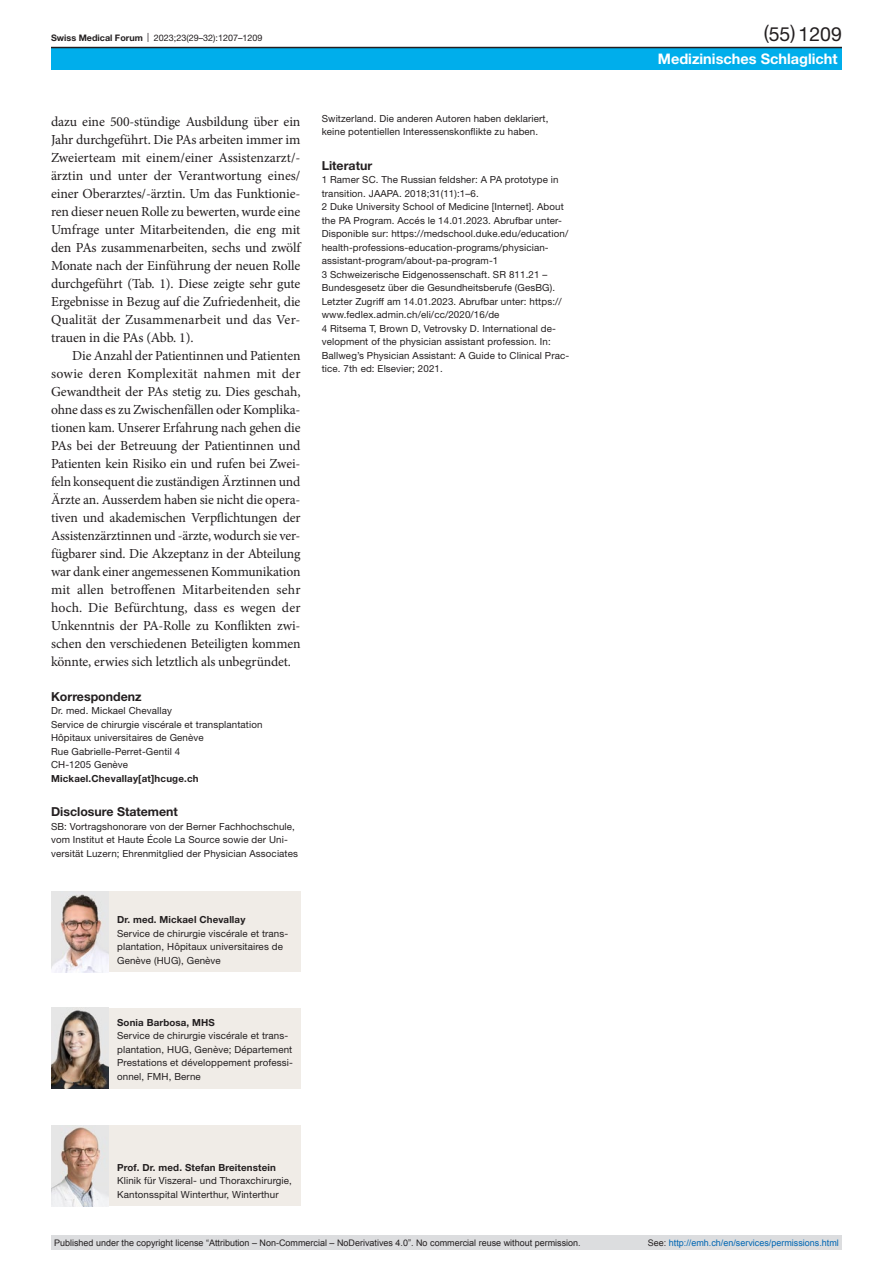
<style>
.page{position:relative;width:893px;height:1263px;background:#fff}
.page>*{position:absolute;margin:0;border:0;box-sizing:border-box;transform-origin:0 0}
.second-pagina{font:19.5px "Helvetica Neue LT Pro";color:#231f20}
.t1{font:700 14.55px "Helvetica Neue LT Pro";color:#fff}
.paragraph-indent{font:13.8px/18px "Minion Pro";letter-spacing:-.01em;color:#231f20;text-align:justify}
.paragraph{font:13.8px/18px "Minion Pro";letter-spacing:.005em;color:#231f20;text-align:justify}
.competing-interests{font:700 12.3px "Helvetica Neue LT Pro";color:#231f20}
.correspondence-head{font:700 12.3px "Helvetica Neue LT Pro";color:#231f20}
.reference-head{font:700 12.3px "Helvetica Neue LT Pro";color:#231f20}
.references{font:9.75px/13.5px "Helvetica Neue LT Pro";letter-spacing:.01em;color:#231f20}
.affiliations-small{font:9.75px/13.5px "Helvetica Neue LT Pro";letter-spacing:.01em;color:#231f20}
.competing-interests-2{font:9.75px/13.5px "Helvetica Neue LT Pro";letter-spacing:.01em;color:#231f20}
.correspondence{font:9.75px "Helvetica Neue LT Pro";letter-spacing:.01em;color:#231f20}
.authors-small{font:700 9.75px "Helvetica Neue LT Pro";letter-spacing:.01em;color:#231f20}
.correspondence-e-mai{font:700 9.75px "Helvetica Neue LT Pro";letter-spacing:.02em;color:#231f20}
.t2{font:9px "Arial";color:#231f20}
.t3{font:9px "Arial";color:#0066b3}
.t4{font:9px "Helvetica Neue LT Pro";color:#231f20}
.s1{font-weight:700}
.s2{color:#231f20}
</style>
<div class="page">
<div style="left:51px;top:891px;width:249px;height:81px;background:#f0ece7"></div>
<div style="left:51px;top:1125px;width:249px;height:81px;background:#f0ece7"></div>
<div style="left:51px;top:1008px;width:249px;height:80px;background:#f0ece7"></div>
<img style="left:51px;top:891px;width:58px;height:81px">
<img style="left:51px;top:1125px;width:58px;height:81px">
<img style="left:51px;top:1008px;width:58px;height:80px">
<div style="left:51px;top:47px;width:791px;height:23px;background:#00aeeb"></div>
<hr style="left:51px;top:47px;width:791px;height:1px;background:#231f20">
<div style="left:51px;top:1235px;width:791px;height:15px;background:#dcdddf"></div>
<p class="t4" style="left:51px;top:32px;width:213px"><span class="s1">Swiss Medical Forum</span> | 2023;23(29–32):1207–1209</p>
<p class="paragraph" style="left:51px;top:113px;width:251px">dazu eine 500-stündige Ausbildung über ein Jahr durchgeführt. Die PAs arbeiten immer im Zweierteam mit einem/einer Assistenzarzt/- ärztin und unter der Verantwortung eines/ einer Oberarztes/-ärztin. Um das Funktionie&shy;ren dieser neuen Rolle zu bewerten, wurde eine Umfrage unter Mitarbeitenden, die eng mit den PAs zusammenarbeiten, sechs und zwölf Monate nach der Einführung der neuen Rolle durchgeführt (Tab. 1). Diese zeigte sehr gute Ergebnisse in Bezug auf die Zufriedenheit, die Qualität der Zusammenarbeit und das Ver&shy;trauen in die PAs (Abb. 1).</p>
<p class="paragraph-indent" style="left:51px;top:347px;width:251px;text-indent:21px">Die Anzahl der Patientinnen und Patienten sowie deren Komplexität nahmen mit der Gewandtheit der PAs stetig zu. Dies geschah, ohne dass es zu Zwischenfällen oder Komplika&shy;tionen kam. Unserer Erfahrung nach gehen die PAs bei der Betreuung der Patientinnen und Patienten kein Risiko ein und rufen bei Zwei&shy;feln konsequent die zuständigen Ärztinnen und Ärzte an. Ausserdem haben sie nicht die opera&shy;tiven und akademischen Verpflichtungen der Assistenzärztinnen und -ärzte, wodurch sie ver&shy;fügbarer sind. Die Akzeptanz in der Abteilung war dank einer angemessenen Kommunikation mit allen betroffenen Mitarbeitenden sehr hoch. Die Befürchtung, dass es wegen der Unkenntnis der PA-Rolle zu Konflikten zwi&shy;schen den verschiedenen Beteiligten kommen könnte, erwies sich letztlich als unbegründet.</p>
<p class="correspondence-head" style="left:51px;top:688px;width:92px">Korrespondenz</p>
<p class="correspondence" style="left:51px;top:705px;width:122px">Dr. med. Mickael Chevallay</p>
<p class="correspondence" style="left:51px;top:718px;width:213px">Service de chirurgie viscérale et transplantation</p>
<p class="correspondence" style="left:51px;top:732px;width:154px">Hôpitaux universitaires de Genève</p>
<p class="correspondence" style="left:51px;top:745px;width:131px">Rue Gabrielle-Perret-Gentil 4</p>
<p class="correspondence" style="left:51px;top:759px;width:79px">CH-1205 Genève</p>
<p class="correspondence-e-mai" style="left:51px;top:772px;width:149px">Mickael.Chevallay[at]hcuge.ch</p>
<p class="competing-interests" style="left:51px;top:804px;width:128px">Disclosure Statement</p>
<p class="competing-interests-2" style="left:51px;top:819px;width:249px">SB: Vortragshonorare von der Berner Fachhochschule, vom Institut et Haute École La Source sowie der Uni&shy;versität Luzern; Ehrenmitglied der Physician Associates</p>
<p class="competing-interests-2" style="left:322px;top:111px;width:228px">Switzerland. Die anderen Autoren haben deklariert, keine potentiellen Interessenskonflikte zu haben.</p>
<p class="reference-head" style="left:322px;top:158px;width:52px">Literatur</p>
<p class="references" style="left:322px;top:173px;width:238px">1 Ramer SC. The Russian feldsher: A PA prototype in transition. JAAPA. 2018;31(11):1–6.</p>
<p class="references" style="left:322px;top:200px;width:248px">2 Duke University School of Medicine [Internet]. About the PA Program. Accés le 14.01.2023. Abrufbar unter-Disponible sur: https://medschool.duke.edu/education/ health-professions-education-programs/physician&shy;assistant-program/about-pa-program-1</p>
<p class="references" style="left:322px;top:267px;width:242px">3 Schweizerische Eidgenossenschaft. SR 811.21 – Bundesgesetz über die Gesundheitsberufe (GesBG).<br>Letzter Zugriff am 14.01.2023. Abrufbar unter: https:// www.fedlex.admin.ch/eli/cc/2020/16/de</p>
<p class="references" style="left:322px;top:321px;width:249px">4 Ritsema T, Brown D, Vetrovsky D. International de&shy;velopment of the physician assistant profession. In:<br>Ballweg’s Physician Assistant: A Guide to Clinical Prac&shy;tice. 7th ed: Elsevier; 2021.</p>
<p class="authors-small" style="left:117px;top:913px;width:130px">Dr. med. Mickael Chevallay</p>
<p class="affiliations-small" style="left:117px;top:926px;width:173px">Service de chirurgie viscérale et trans&shy;plantation, Hôpitaux universitaires de<br>Genève (HUG), Genève</p>
<p class="authors-small" style="left:117px;top:1016px;width:99px">Sonia Barbosa, MHS</p>
<p class="affiliations-small" style="left:117px;top:1029px;width:177px">Service de chirurgie viscérale et trans&shy;plantation, HUG, Genève; Département Prestations et développement professi&shy;onnel, FMH, Berne</p>
<p class="authors-small" style="left:117px;top:1161px;width:160px">Prof. Dr. med. Stefan Breitenstein</p>
<p class="affiliations-small" style="left:117px;top:1174px;width:176px">Klinik für Viszeral- und Thoraxchirurgie,<br>Kantonsspital Winterthur, Winterthur</p>
<p class="second-pagina" style="left:764px;top:22px;width:80px">(55) 1209</p>
<p class="t1" style="left:658px;top:49px;width:181px">Medizinisches Schlaglicht</p>
<p class="t2" style="left:54px;top:1237px;width:528px">Published under the copyright license “Attribution – Non-Commercial – NoDerivatives 4.0”. No commercial reuse without permission.</p>
<p class="t3" style="left:648px;top:1237px;width:193px"><span class="s2">See:</span> http://emh.ch/en/services/permissions.html</p>
</div>
